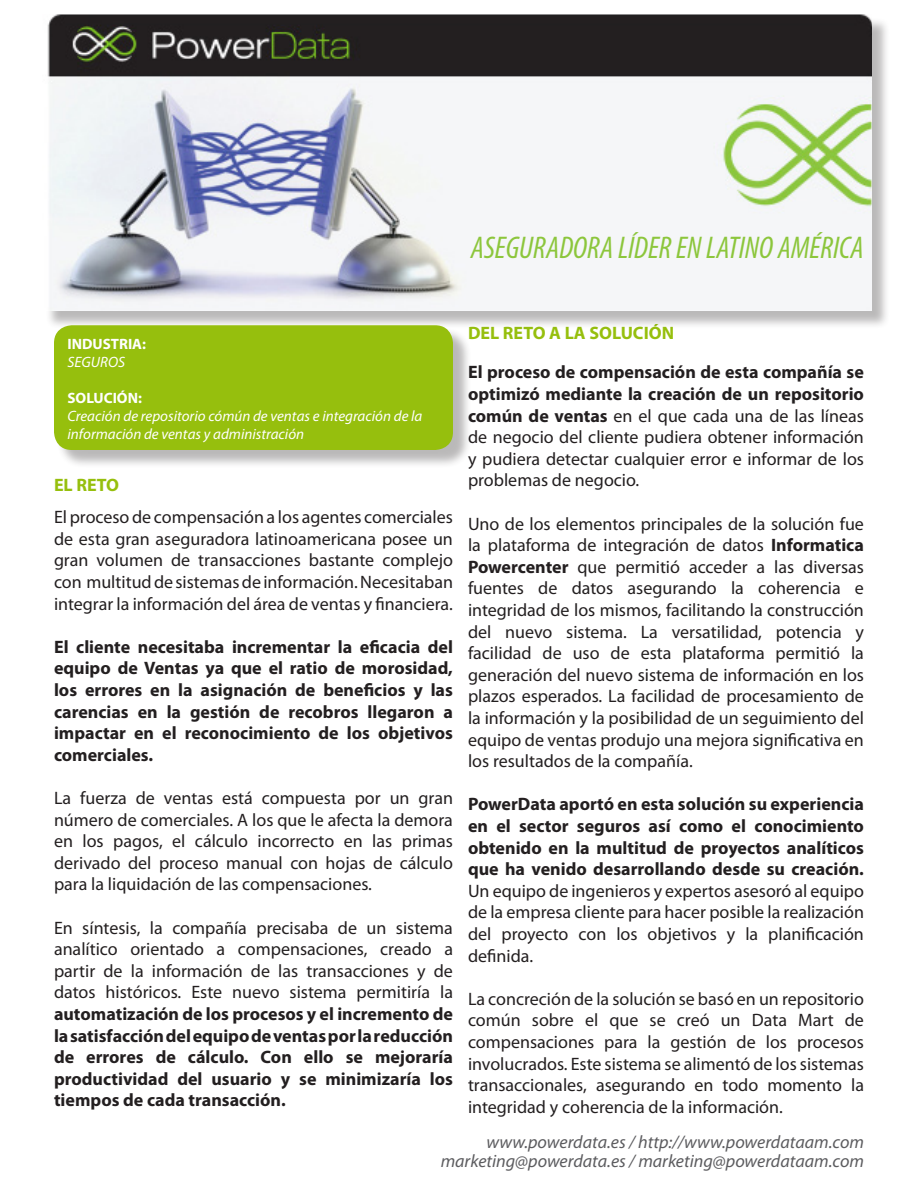
<style>
.page{position:relative;width:918px;height:1188px;background:#fff}
.page>*{position:absolute;margin:0;border:0;box-sizing:border-box;transform-origin:0 0}
.t1{font:italic condensed 31.5px "Myriad Pro";color:#8cc63c}
.t2{font:18px/21.6px "Myriad Pro";color:#231f20;text-align:justify}
.t3{font:700 18px/21.6px "Myriad Pro";color:#231f20;text-align:justify}
.t4{font:italic 18px "Myriad Pro";color:#5c5c5f}
.t5{font:700 18px "Myriad Pro";color:#96bf0d}
.t6{font:italic 15px/18px "Myriad Pro";color:#fff}
.t7{font:700 15px "Myriad Pro";color:#fff}
.s1{font-weight:400}
.s2{font-weight:700}
</style>
<div class="page">
<div style="left:45px;top:17px;width:845px;height:312px;background:#231f20;opacity:.31"></div>
<img style="left:45px;top:15px;width:827px;height:295px">
<div style="left:56px;top:328px;width:416px;height:141px;background:#231f20;opacity:.31"></div>
<div style="left:54px;top:325px;width:399px;height:125px;background:#96bf0d;border-radius:18px"></div>
<p class="t1" style="left:468px;top:223px;width:394px">ASEGURADORA LÍDER DE LATINO AMÉRICA</p>
<p class="t1" style="left:471px;top:228px;width:395px">ASEGURADORA LÍDER EN LATINO AMÉRICA</p>
<p class="t7" style="left:68px;top:335px;width:80px">INDUSTRIA:</p>
<p class="t6" style="left:68px;top:353px;width:59px">SEGUROS</p>
<p class="t7" style="left:68px;top:389px;width:76px">SOLUCIÓN:</p>
<p class="t6" style="left:68px;top:407px;width:356px">Creación de repositorio cómún de ventas e integración de la información de ventas y administración</p>
<p class="t5" style="left:54px;top:473px;width:67px">EL RETO</p>
<p class="t2" style="left:54px;top:506px;width:401px">El proceso de compensación a los agentes comerciales de esta gran aseguradora latinoamericana posee un gran volumen de transacciones bastante complejo con multitud de sistemas de información. Necesitaban integrar la información del área de ventas y financiera.</p>
<p class="t3" style="left:54px;top:635px;width:401px">El cliente necesitaba incrementar la eficacia del equipo de Ventas ya que el ratio de morosidad, los errores en la asignación de beneficios y las carencias en la gestión de recobros llegaron a impactar en el reconocimiento de los objetivos comerciales.</p>
<p class="t2" style="left:54px;top:787px;width:401px">La fuerza de ventas está compuesta por un gran número de comerciales. A los que le afecta la demora en los pagos, el cálculo incorrecto en las primas derivado del proceso manual con hojas de cálculo para la liquidación de las compensaciones.</p>
<p class="t3" style="left:54px;top:916px;width:401px"><span class="s1">En síntesis, la compañía precisaba de un sistema analítico orientado a compensaciones, creado a partir de la información de las transacciones y de datos históricos. Este nuevo sistema permitiría la </span>automatización de los procesos y el incremento de la satisfacción del equipo de ventas por la reducción de errores de cálculo. Con ello se mejoraría productividad del usuario y se minimizaría los tiempos de cada transacción.</p>
<p class="t5" style="left:468px;top:321px;width:208px">DEL RETO A LA SOLUCIÓN</p>
<p class="t2" style="left:468px;top:361px;width:398px"><span class="s2">El proceso de compensación de esta compañía se optimizó mediante la creación de un repositorio común de ventas</span> en el que cada una de las líneas de negocio del cliente pudiera obtener información y pudiera detectar cualquier error e informar de los problemas de negocio.</p>
<p class="t2" style="left:468px;top:513px;width:398px">Uno de los elementos principales de la solución fue la plataforma de integración de datos <span class="s2">Informatica Powercenter</span> que permitió acceder a las diversas fuentes de datos asegurando la coherencia e integridad de los mismos, facilitando la construcción del nuevo sistema. La versatilidad, potencia y facilidad de uso de esta plataforma permitió la generación del nuevo sistema de información en los plazos esperados. La facilidad de procesamiento de la información y la posibilidad de un seguimiento del equipo de ventas produjo una mejora significativa en los resultados de la compañía.</p>
<p class="t3" style="left:468px;top:793px;width:398px">PowerData aportó en esta solución su experiencia en el sector seguros así como el conocimiento obtenido en la multitud de proyectos analíticos que ha venido desarrollando desde su creación.<br><span class="s1">Un equipo de ingenieros y expertos asesoró al equipo de la empresa cliente para hacer posible la realización del proyecto con los objetivos y la planificación definida.</span></p>
<p class="t2" style="left:468px;top:988px;width:398px">La concreción de la solución se basó en un repositorio común sobre el que se creó un Data Mart de compensaciones para la gestión de los procesos involucrados. Este sistema se alimentó de los sistemas transaccionales, asegurando en todo momento la integridad y coherencia de la información.</p>
<p class="t4" style="left:486px;top:1130px;width:379px">www.powerdata.es / http://www.powerdataam.com</p>
<p class="t4" style="left:441px;top:1150px;width:425px">marketing@powerdata.es / marketing@powerdataam.com</p>
</div>
